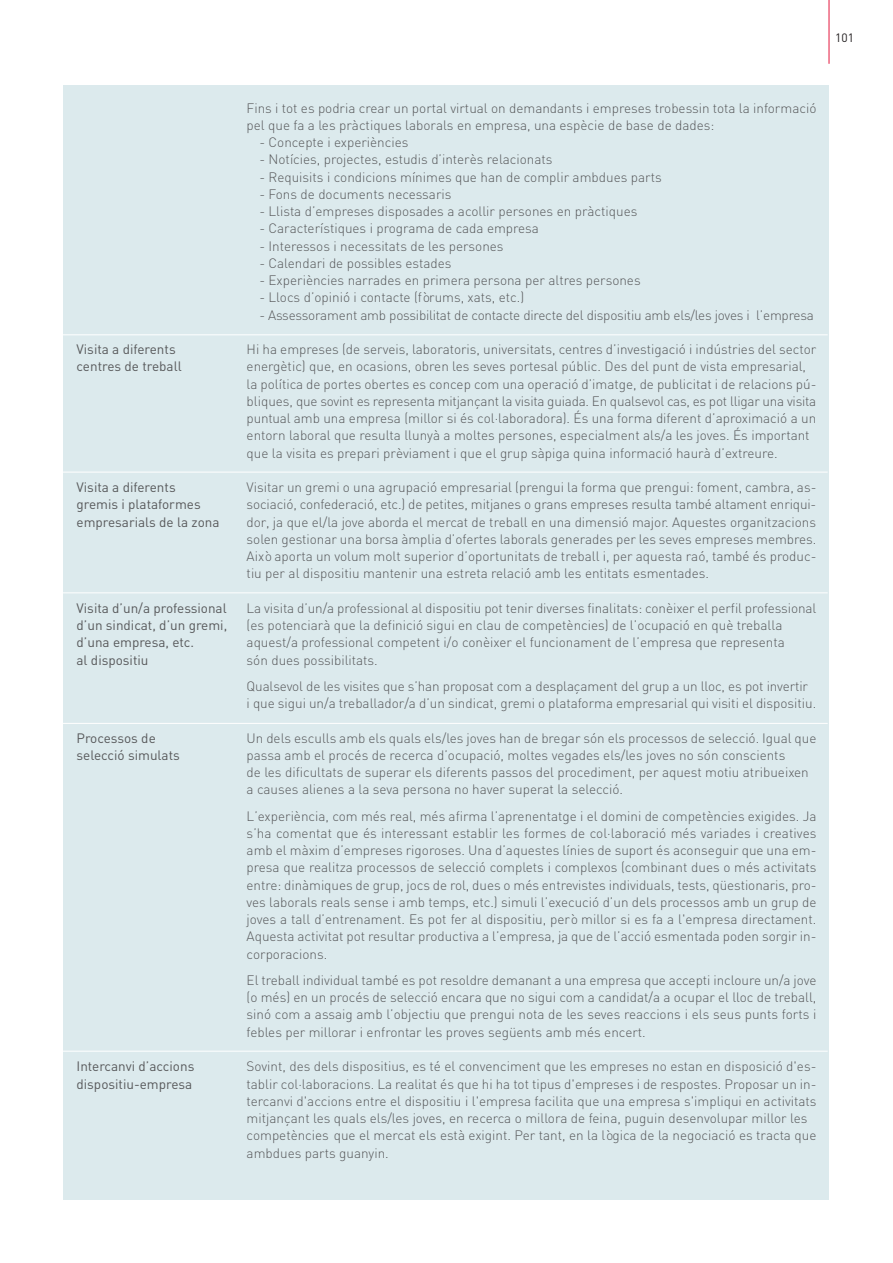
<style>
.page{position:relative;width:893px;height:1263px;background:#fff}
.page>*{position:absolute;margin:0;border:0;box-sizing:border-box;transform-origin:0 0}
.t1{font:300 13.5px/17.2px "DIN";color:#57585a}
.t2{font:13.5px "DIN";color:#57585a}
.t3{font:12px "DIN";color:#231f20}
</style>
<div class="page">
<div style="left:64px;top:85px;width:765px;height:1114px;background:#dceaed"></div>
<hr style="left:829px;top:0;width:1px;height:64px;background:#e4183e">
<hr style="left:62px;top:334px;width:766px;height:1px;background:#fff">
<hr style="left:62px;top:472px;width:766px;height:1px;background:#fff">
<hr style="left:62px;top:592px;width:766px;height:1px;background:#fff">
<hr style="left:62px;top:723px;width:766px;height:1px;background:#fff">
<hr style="left:62px;top:1051px;width:766px;height:1px;background:#fff">
<p class="t3" style="left:835px;top:33px;width:20px">101</p>
<p class="t1" style="left:247px;top:101px;width:571px">Fins i tot es podria crear un portal virtual on demandants i empreses trobessin tota la informació pel que fa a les pràctiques laborals en empresa, una espècie de base de dades:</p>
<p class="t1" style="left:259px;top:135px;width:151px">- Concepte i experiències</p>
<p class="t1" style="left:259px;top:153px;width:295px">- Notícies, projectes, estudis d’interès relacionats</p>
<p class="t1" style="left:259px;top:170px;width:404px">- Requisits i condicions mínimes que han de complir ambdues parts</p>
<p class="t1" style="left:259px;top:187px;width:194px">- Fons de documents necessaris</p>
<p class="t1" style="left:259px;top:204px;width:380px">- Llista d’empreses disposades a acollir persones en pràctiques</p>
<p class="t1" style="left:259px;top:222px;width:281px">- Característiques i programa de cada empresa</p>
<p class="t1" style="left:259px;top:239px;width:246px">- Interessos i necessitats de les persones</p>
<p class="t1" style="left:259px;top:256px;width:194px">- Calendari de possibles estades</p>
<p class="t1" style="left:259px;top:273px;width:383px">- Experiències narrades en primera persona per altres persones</p>
<p class="t1" style="left:259px;top:291px;width:266px">- Llocs d’opinió i contacte (fòrums, xats, etc.)</p>
<p class="t1" style="left:259px;top:308px;width:556px">- Assessorament amb possibilitat de contacte directe del dispositiu amb els/les joves i l’empresa</p>
<p class="t2" style="left:77px;top:345px;width:101px">Visita a diferents</p>
<p class="t1" style="left:247px;top:342px;width:571px">Hi ha empreses (de serveis, laboratoris, universitats, centres d’investigació i indústries del sector</p>
<p class="t2" style="left:77px;top:362px;width:107px">centres de treball</p>
<p class="t1" style="left:247px;top:360px;width:571px">energètic) que, en ocasions, obren les seves portesal públic. Des del punt de vista empresarial, la política de portes obertes es concep com una operació d’imatge, de publicitat i de relacions pú&shy;bliques, que sovint es representa mitjançant la visita guiada. En qualsevol cas, es pot lligar una visita puntual amb una empresa (millor si és col·laboradora). És una forma diferent d’aproximació a un entorn laboral que resulta llunyà a moltes persones, especialment als/a les joves. És important que la visita es prepari prèviament i que el grup sàpiga quina informació haurà d’extreure.</p>
<p class="t2" style="left:77px;top:483px;width:101px">Visita a diferents</p>
<p class="t1" style="left:247px;top:480px;width:571px">Visitar un gremi o una agrupació empresarial (prengui la forma que prengui: foment, cambra, as-</p>
<p class="t2" style="left:77px;top:500px;width:126px">gremis i plataformes</p>
<p class="t1" style="left:247px;top:498px;width:571px">sociació, confederació, etc.) de petites, mitjanes o grans empreses resulta també altament enriqui-</p>
<p class="t2" style="left:77px;top:517px;width:144px">empresarials de la zona</p>
<p class="t1" style="left:247px;top:515px;width:571px;text-align:justify">dor, ja que el/la jove aborda el mercat de treball en una dimensió major. Aquestes organitzacions solen gestionar una borsa àmplia d’ofertes laborals generades per les seves empreses membres.<br>Això aporta un volum molt superior d’oportunitats de treball i, per aquesta raó, també és produc&shy;tiu per al dispositiu mantenir una estreta relació amb les entitats esmentades.</p>
<p class="t2" style="left:77px;top:603px;width:152px">Visita d’un/a professional</p>
<p class="t1" style="left:247px;top:601px;width:571px">La visita d’un/a professional al dispositiu pot tenir diverses finalitats: conèixer el perfil professional</p>
<p class="t2" style="left:77px;top:621px;width:152px">d’un sindicat, d’un gremi,</p>
<p class="t1" style="left:247px;top:618px;width:537px">(es potenciarà que la definició sigui en clau de competències) de l’ocupació en què treballa</p>
<p class="t2" style="left:77px;top:638px;width:119px">d’una empresa, etc.</p>
<p class="t1" style="left:247px;top:636px;width:540px">aquest/a professional competent i/o conèixer el funcionament de l’empresa que representa</p>
<p class="t2" style="left:77px;top:655px;width:73px">al dispositiu</p>
<p class="t1" style="left:247px;top:648px;width:563px;line-height:26.2px">són dues possibilitats.<br>Qualsevol de les visites que s’han proposat com a desplaçament del grup a un lloc, es pot invertir</p>
<p class="t1" style="left:247px;top:696px;width:571px">i que sigui un/a treballador/a d’un sindicat, gremi o plataforma empresarial qui visiti el dispositiu.</p>
<p class="t2" style="left:77px;top:733px;width:81px">Processos de</p>
<p class="t1" style="left:247px;top:731px;width:571px">Un dels esculls amb els quals els/les joves han de bregar són els processos de selecció. Igual que</p>
<p class="t2" style="left:77px;top:750px;width:105px">selecció simulats</p>
<p class="t1" style="left:247px;top:748px;width:564px">passa amb el procés de recerca d’ocupació, moltes vegades els/les joves no són conscients<br>de les dificultats de superar els diferents passos del procediment, per aquest motiu atribueixen a causes alienes a la seva persona no haver superat la selecció.</p>
<p class="t1" style="left:247px;top:809px;width:571px;text-align:justify">L’experiència, com més real, més afirma l’aprenentatge i el domini de competències exigides. Ja s’ha comentat que és interessant establir les formes de col·laboració més variades i creatives amb el màxim d’empreses rigoroses. Una d’aquestes línies de suport és aconseguir que una em&shy;presa que realitza processos de selecció complets i complexos (combinant dues o més activitats entre: dinàmiques de grup, jocs de rol, dues o més entrevistes individuals, tests, qüestionaris, pro&shy;ves laborals reals sense i amb temps, etc.) simuli l’execució d’un dels processos amb un grup de joves a tall d’entrenament. Es pot fer al dispositiu, però millor si es fa a l'empresa directament.<br>Aquesta activitat pot resultar productiva a l’empresa, ja que de l’acció esmentada poden sorgir in&shy;corporacions.</p>
<p class="t1" style="left:247px;top:973px;width:571px;text-align:justify">El treball individual també es pot resoldre demanant a una empresa que accepti incloure un/a jove (o més) en un procés de selecció encara que no sigui com a candidat/a a ocupar el lloc de treball, sinó com a assaig amb l’objectiu que prengui nota de les seves reaccions i els seus punts forts i febles per millorar i enfrontar les proves següents amb més encert.</p>
<p class="t2" style="left:77px;top:1062px;width:119px">Intercanvi d’accions</p>
<p class="t1" style="left:247px;top:1059px;width:571px">Sovint, des dels dispositius, es té el convenciment que les empreses no estan en disposició d'es-</p>
<p class="t2" style="left:77px;top:1079px;width:117px">dispositiu-empresa</p>
<p class="t1" style="left:247px;top:1077px;width:571px">tablir col·laboracions. La realitat és que hi ha tot tipus d'empreses i de respostes. Proposar un in&shy;tercanvi d'accions entre el dispositiu i l'empresa facilita que una empresa s'impliqui en activitats mitjançant les quals els/les joves, en recerca o millora de feina, puguin desenvolupar millor les competències que el mercat els està exigint. Per tant, en la lògica de la negociació es tracta que ambdues parts guanyin.</p>
</div>
